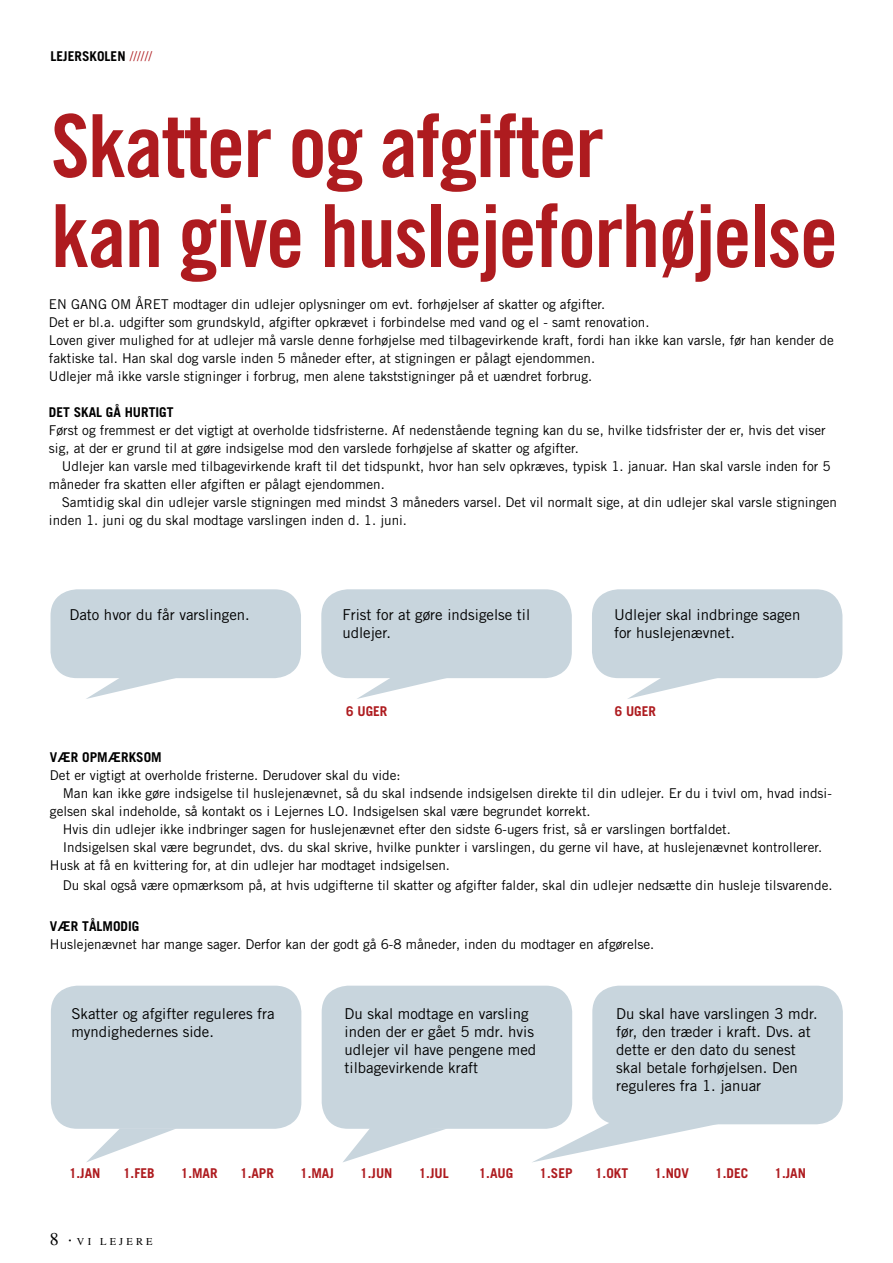
<style>
.page{position:relative;width:893px;height:1263px;background:#fff}
.page>*{position:absolute;margin:0;border:0;box-sizing:border-box;transform-origin:0 0}
.t1{font:87px/90px "Trade Gothic Bold Cond Twenty";letter-spacing:-.02em;color:#ae1b1f}
.t2{font:15px/18px "Trade Gothic";color:#000}
.t3{font:13.5px/18px "Trade Gothic";color:#000}
.t4{font:700 13.5px "Trade Gothic";color:#ae1b1f}
.t5{font:700 13.5px "Trade Gothic";color:#000}
.t6{font:10.5px "Times";letter-spacing:.3em;color:#000}
.s1{font-weight:400;color:#ae1b1f}
.s2{font-size:18px}
</style>
<div class="page">
<div style="left:51px;top:589px;width:250px;height:89px;background:#c8d5dd;border-radius:27px"></div>
<svg style="left:86px;top:678px;width:90px;height:21px"></svg>
<div style="left:321px;top:589px;width:251px;height:89px;background:#c8d5dd;border-radius:27px"></div>
<svg style="left:357px;top:678px;width:90px;height:21px"></svg>
<div style="left:592px;top:589px;width:250px;height:89px;background:#c8d5dd;border-radius:27px"></div>
<svg style="left:628px;top:678px;width:90px;height:21px"></svg>
<div style="left:51px;top:986px;width:250px;height:143px;background:#c8d5dd;border-radius:27px"></div>
<svg style="left:86px;top:1128px;width:89px;height:34px"></svg>
<div style="left:322px;top:986px;width:250px;height:143px;background:#c8d5dd;border-radius:27px"></div>
<svg style="left:342px;top:1128px;width:103px;height:34px"></svg>
<div style="left:592px;top:986px;width:251px;height:138px;background:#c8d5dd;border-radius:27px"></div>
<svg style="left:531px;top:1115px;width:187px;height:47px"></svg>
<p class="t5" style="left:51px;top:48px;width:103px">LEJERSKOLEN <span class="s1">//////</span></p>
<h1 class="t1" style="left:51px;top:100px;width:789px">Skatter og afgifter<br>kan give huslejeforhøjelse</h1>
<p class="t3" style="left:49px;top:295px;width:786px">En gan g om året modtager din udlejer oplysninger om evt. forhøjelser af skatter og afgifter.<br>Det er bl.a. udgifter som grundskyld, afgifter opkrævet i forbindelse med vand og el - samt renovation.<br>Loven giver mulighed for at udlejer må varsle denne forhøjelse med tilbagevirkende kraft, fordi han ikke kan varsle, før han kender de faktiske tal. Han skal dog varsle inden 5 måneder efter, at stigningen er pålagt ejendommen.<br>U dlejer må ikke varsle stigninger i forbrug, men alene takststigninger på et uændret forbrug.</p>
<p class="t5" style="left:49px;top:403px;width:126px">DET SKAL GÅ HURTIGT</p>
<p class="t3" style="left:49px;top:421px;width:778px">Først og fremmest er det vigtigt at overholde tidsfristerne. Af nedenstående tegning kan du se, hvilke tidsfrister der er, hvis det viser sig, at der er grund til at gøre indsigelse mod den varslede forhøjelse af skatter og afgifter.</p>
<p class="t3" style="left:49px;top:457px;width:783px;text-indent:13px">U dlejer kan varsle med tilbagevirkende kraft til det tidspunkt, hvor han selv opkræves, typisk 1. januar. Han skal varsle inden for 5 måneder fra skatten eller afgiften er pålagt ejendommen.</p>
<p class="t3" style="left:49px;top:493px;width:790px;text-indent:13px">Samtidig skal din udlejer varsle stigningen med mindst 3 måneders varsel. Det vil normalt sige, at din udlejer skal varsle stigningen inden 1. juni og du skal modtage varslingen inden d. 1. juni.</p>
<p class="t2" style="left:69px;top:605px;width:182px">Dato hvor du får varslingen.</p>
<p class="t2" style="left:342px;top:605px;width:189px">Frist for at gøre indsigelse til udlejer.</p>
<p class="t2" style="left:614px;top:605px;width:188px">U dlejer skal indbringe sagen for huslejenævnet.</p>
<p class="t4" style="left:346px;top:703px;width:43px">6 UGER</p>
<p class="t4" style="left:615px;top:703px;width:43px">6 UGER</p>
<p class="t5" style="left:50px;top:749px;width:113px">VÆR OPMÆRKSOM</p>
<p class="t3" style="left:50px;top:766px;width:352px">Det er vigtigt at overholde fristerne. Derudover skal du vide:</p>
<p class="t3" style="left:63px;top:784px;width:771px">Man kan ikke gøre indsigelse til huslejenævnet, så du skal indsende indsigelsen direkte til din udlejer. Er du i tvivl om, hvad indsi-</p>
<p class="t3" style="left:50px;top:802px;width:542px">gelsen skal indeholde, så kontakt os i Lejernes LO. Indsigelsen skal være begrundet korrekt.</p>
<p class="t3" style="left:63px;top:820px;width:670px">Hvis din udlejer ikke indbringer sagen for huslejenævnet efter den sidste 6-ugers frist, så er varslingen bortfaldet.</p>
<p class="t3" style="left:63px;top:838px;width:761px">Indsigelsen skal være begrundet, dvs. du skal skrive, hvilke punkter i varslingen, du gerne vil have, at huslejenævnet kontrollerer.</p>
<p class="t3" style="left:50px;top:856px;width:402px">Husk at få en kvittering for, at din udlejer har modtaget indsigelsen.</p>
<p class="t3" style="left:63px;top:876px;width:771px">Du skal også være opmærksom på, at hvis udgifterne til skatter og afgifter falder, skal din udlejer nedsætte din husleje tilsvarende.</p>
<p class="t5" style="left:50px;top:918px;width:91px">VÆR TÅLMODIG</p>
<p class="t3" style="left:50px;top:935px;width:606px">Huslejenævnet har mange sager. Derfor kan der godt gå 6-8 måneder, inden du modtager en afgørelse.</p>
<p class="t2" style="left:71px;top:1005px;width:205px">Skatter og afgifter reguleres fra myndighedernes side.</p>
<p class="t2" style="left:344px;top:1005px;width:193px">Du skal modtage en varsling inden der er gået 5 mdr. hvis udlejer vil have pengene med tilbagevirkende kraft</p>
<p class="t2" style="left:616px;top:1005px;width:203px">Du skal have varslingen 3 mdr. før, den træder i kraft. Dvs. at dette er den dato du senest skal betale forhøjelsen. Den reguleres fra 1. januar</p>
<p class="t4" style="left:69px;top:1165px;width:33px">1.JAN</p>
<p class="t4" style="left:123px;top:1165px;width:33px">1.FEB</p>
<p class="t4" style="left:181px;top:1165px;width:38px">1.MAR</p>
<p class="t4" style="left:240px;top:1165px;width:35px">1.APR</p>
<p class="t4" style="left:300px;top:1165px;width:35px">1.MAJ</p>
<p class="t4" style="left:360px;top:1165px;width:34px">1.JUN</p>
<p class="t4" style="left:419px;top:1165px;width:29px">1.JUL</p>
<p class="t4" style="left:479px;top:1165px;width:36px">1.AUG</p>
<p class="t4" style="left:540px;top:1165px;width:35px">1.SEP</p>
<p class="t4" style="left:595px;top:1165px;width:35px">1.OKT</p>
<p class="t4" style="left:654px;top:1165px;width:36px">1.NOV</p>
<p class="t4" style="left:715px;top:1165px;width:33px">1.DEC</p>
<p class="t4" style="left:774px;top:1165px;width:33px">1.JAN</p>
<p class="t6" style="left:50px;top:1236px;width:104px"><span class="s2">8 ·</span> VI LEJERE</p>
</div>
